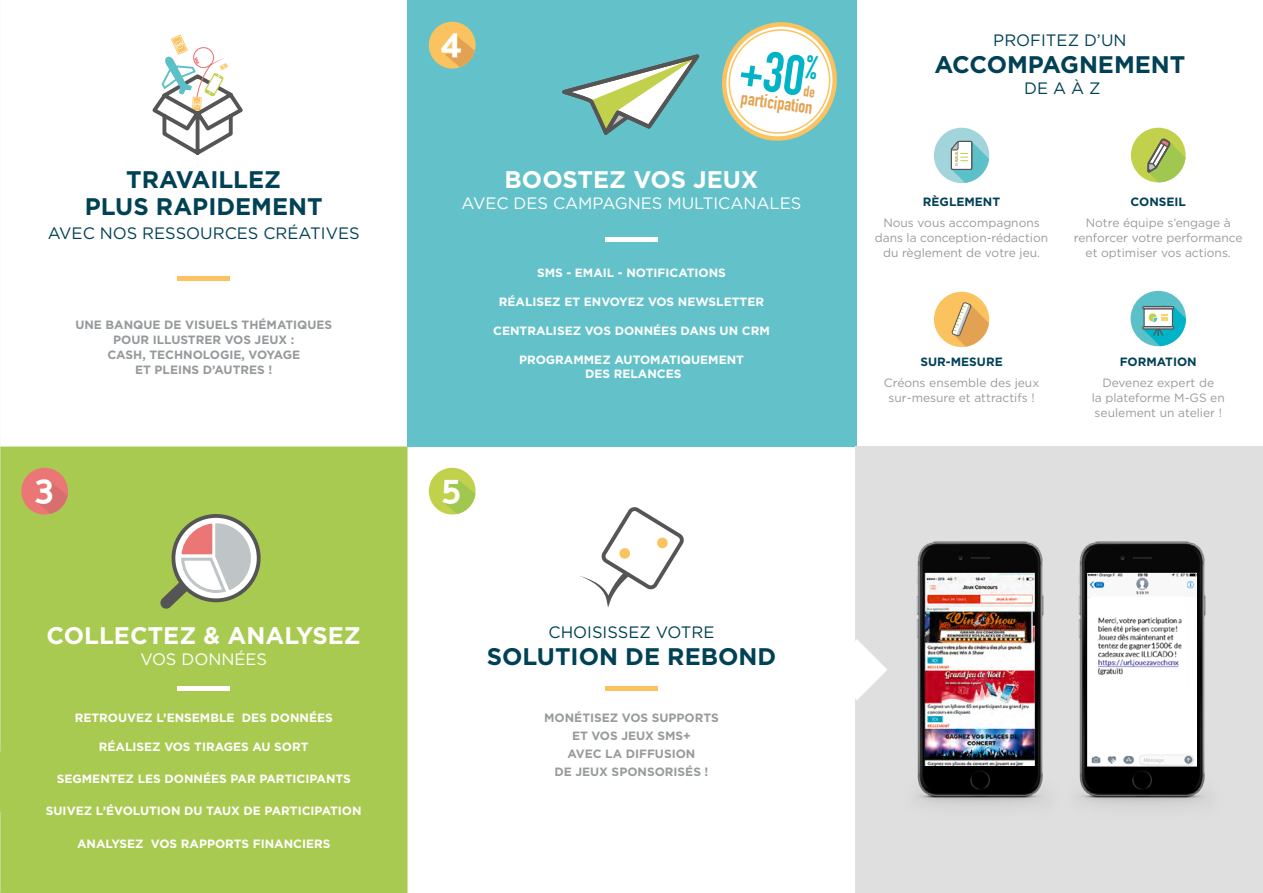
<style>
.page{position:relative;width:1263px;height:893px;background:#fff}
.page>*{position:absolute;margin:0;border:0;box-sizing:border-box;transform-origin:0 0}
.t1{font:700 55.95px "DIN Condensed";color:#00b3c6}
.t2{font:37.5px "Palanquin Dark";color:#fff}
.t3{font:700 24px/27px "Gotham";color:#004156;text-align:center}
.t4{font:700 24px "Gotham";color:#fff}
.t5{font:700 18.6px "DIN Condensed";color:#e3a252}
.t6{font:16.5px "Gotham";color:#004156}
.t7{font:16.5px "Gotham";color:#fff}
.t8{font:700 12px/14.4px "Gotham";color:#fff;text-align:center}
.t9{font:12px/15px "Gotham";color:#979b9c;text-align:center}
.t10{font:700 12px/15px "Gotham";color:#969a9c;text-align:center}
.t11{font:700 12px/18px "Gotham";color:#979b9c;text-align:center}
.t12{font:700 12px "Gotham";color:#004156}
.s1{font-size:37.2px;color:#00b4c7}
</style>
<div class="page">
<div style="left:0;top:446px;width:407px;height:447px;background:#a9ca50"></div>
<div style="left:407px;top:0;width:450px;height:446px;background:#63c2c9"></div>
<div style="left:429px;top:468px;width:47px;height:46px;background:#c1d14c;border-radius:50%"></div>
<svg style="left:443px;top:480px;width:32px;height:34px"></svg>
<div style="left:178px;top:686px;width:52px;height:5px;background:#fff"></div>
<div style="left:21px;top:468px;width:47px;height:46px;background:#ea7776;border-radius:50%"></div>
<svg style="left:36px;top:480px;width:32px;height:34px"></svg>
<svg style="left:173px;top:516px;width:86px;height:84px"></svg>
<div style="left:172px;top:514px;width:89px;height:88px;border:4px solid #545554;border-radius:50%"></div>
<svg style="left:160px;top:523px;width:96px;height:86px"></svg>
<div style="left:605px;top:237px;width:52px;height:5px;background:#fff"></div>
<div style="left:178px;top:276px;width:52px;height:5px;background:#fbc35f"></div>
<div style="left:855px;top:446px;width:408px;height:447px;background:#dfdfe0"></div>
<div style="left:0;top:751px;width:31px;height:61px;background:#a9ca50"></div>
<div style="left:429px;top:22px;width:47px;height:47px;background:#fbc35f;border-radius:50%"></div>
<svg style="left:446px;top:34px;width:29px;height:33px"></svg>
<img style="left:1078px;top:541px;width:128px;height:264px">
<img style="left:916px;top:541px;width:128px;height:264px">
<div style="left:605px;top:686px;width:52px;height:5px;background:#fbc35f"></div>
<svg style="left:855px;top:639px;width:32px;height:61px"></svg>
<div style="left:1131px;top:128px;width:54px;height:54px;background:#c1d14c;border-radius:50%"></div>
<svg style="left:1146px;top:137px;width:39px;height:46px"></svg>
<div style="left:934px;top:128px;width:55px;height:55px;background:#a2d5db;border-radius:50%"></div>
<svg style="left:950px;top:140px;width:39px;height:43px"></svg>
<div style="left:934px;top:292px;width:55px;height:55px;background:#fbc35f;border-radius:50%"></div>
<svg style="left:951px;top:302px;width:38px;height:45px"></svg>
<div style="left:1130px;top:291px;width:56px;height:55px;background:#5cc0c8;border-radius:50%"></div>
<div style="left:1142px;top:306px;width:32px;height:4px;border:1px solid #555"></div>
<div style="left:1142px;top:326px;width:32px;height:4px;border:1px solid #555"></div>
<svg style="left:1143px;top:306px;width:43px;height:40px"></svg>
<img style="left:925px;top:573px;width:109px;height:193px">
<img style="left:1088px;top:712px;width:109px;height:54px">
<img style="left:1088px;top:573px;width:109px;height:139px">
<svg style="left:580px;top:507px;width:104px;height:101px"></svg>
<svg style="left:152px;top:34px;width:91px;height:121px"></svg>
<svg style="left:562px;top:22px;width:275px;height:119px"></svg>
<h3 class="t3" style="left:85px;top:165px;width:239px">TRAVAILLEZ<br>PLUS RAPIDEMENT</h3>
<h3 class="t6" style="left:48px;top:222px;width:313px">AVEC NOS RESSOURCES CRÉATIVES</h3>
<p class="t10" style="left:75px;top:317px;width:258px">UNE BANQUE DE VISUELS THÉMATIQUES<br>POUR ILLUSTRER VOS JEUX :</p>
<p class="t10" style="left:107px;top:347px;width:194px">CASH, TECHNOLOGIE, VOYAGE<br>ET PLEINS D’AUTRES !</p>
<p class="t2" style="left:35px;top:466px;width:22px">3</p>
<p class="t4" style="left:47px;top:619px;width:316px">COLLECTEZ &amp; ANALYSEZ</p>
<p class="t7" style="left:140px;top:648px;width:128px">VOS DONNÉES</p>
<p class="t8" style="left:75px;top:710px;width:259px">RETROUVEZ L’ENSEMBLE DES DONNÉES</p>
<p class="t8" style="left:99px;top:739px;width:211px">RÉALISEZ VOS TIRAGES AU SORT</p>
<p class="t8" style="left:57px;top:771px;width:295px">SEGMENTEZ LES DONNÉES PAR PARTICIPANTS</p>
<p class="t8" style="left:46px;top:804px;width:317px">SUIVEZ L’ÉVOLUTION DU TAUX DE PARTICIPATION</p>
<p class="t8" style="left:77px;top:836px;width:255px">ANALYSEZ VOS RAPPORTS FINANCIERS</p>
<p class="t2" style="left:440px;top:20px;width:24px">4</p>
<p class="t1" style="left:746px;top:35px;width:77px;rotate:8deg"><span class="s1">+</span>30<sup>%</sup></p>
<p class="t5" style="left:743px;top:87px;width:74px;rotate:8deg">participation</p>
<p class="t4" style="left:505px;top:163px;width:255px">BOOSTEZ VOS JEUX</p>
<p class="t7" style="left:462px;top:192px;width:341px">AVEC DES CAMPAGNES MULTICANALES</p>
<p class="t8" style="left:537px;top:266px;width:190px">SMS - EMAIL - NOTIFICATIONS</p>
<p class="t8" style="left:499px;top:295px;width:267px">RÉALISEZ ET ENVOYEZ VOS NEWSLETTER</p>
<p class="t8" style="left:493px;top:323px;width:278px">CENTRALISEZ VOS DONNÉES DANS UN CRM</p>
<p class="t8" style="left:519px;top:352px;width:226px">PROGRAMMEZ AUTOMATIQUEMENT<br>DES RELANCES</p>
<p class="t2" style="left:441px;top:466px;width:22px">5</p>
<p class="t6" style="left:548px;top:621px;width:167px">CHOISISSEZ VOTRE</p>
<p class="t3" style="left:487px;top:643px;width:291px">SOLUTION DE REBOND</p>
<p class="t11" style="left:544px;top:708px;width:176px">MONÉTISEZ VOS SUPPORTS<br>ET VOS JEUX SMS+<br>AVEC LA DIFFUSION<br>DE JEUX SPONSORISÉS !</p>
<p class="t6" style="left:993px;top:30px;width:135px">PROFITEZ D’UN</p>
<p class="t3" style="left:934px;top:51px;width:253px">ACCOMPAGNEMENT</p>
<p class="t6" style="left:1024px;top:78px;width:78px">DE A À Z</p>
<p class="t12" style="left:923px;top:194px;width:79px">RÈGLEMENT</p>
<p class="t9" style="left:875px;top:215px;width:175px">Nous vous accompagnons dans la conception-rédaction du règlement de votre jeu.</p>
<p class="t12" style="left:1130px;top:194px;width:57px">CONSEIL</p>
<p class="t9" style="left:1074px;top:215px;width:170px">Notre équipe s’engage à renforcer votre performance et optimiser vos actions.</p>
<p class="t12" style="left:920px;top:354px;width:84px">SUR-MESURE</p>
<p class="t9" style="left:884px;top:375px;width:157px">Créons ensemble des jeux sur-mesure et attractifs !</p>
<p class="t12" style="left:1120px;top:354px;width:79px">FORMATION</p>
<p class="t9" style="left:1102px;top:375px;width:113px">Devenez expert de</p>
<p class="t9" style="left:1092px;top:390px;width:134px;text-align:left">la plateforme M-GS en seulement un atelier !</p>
</div>
